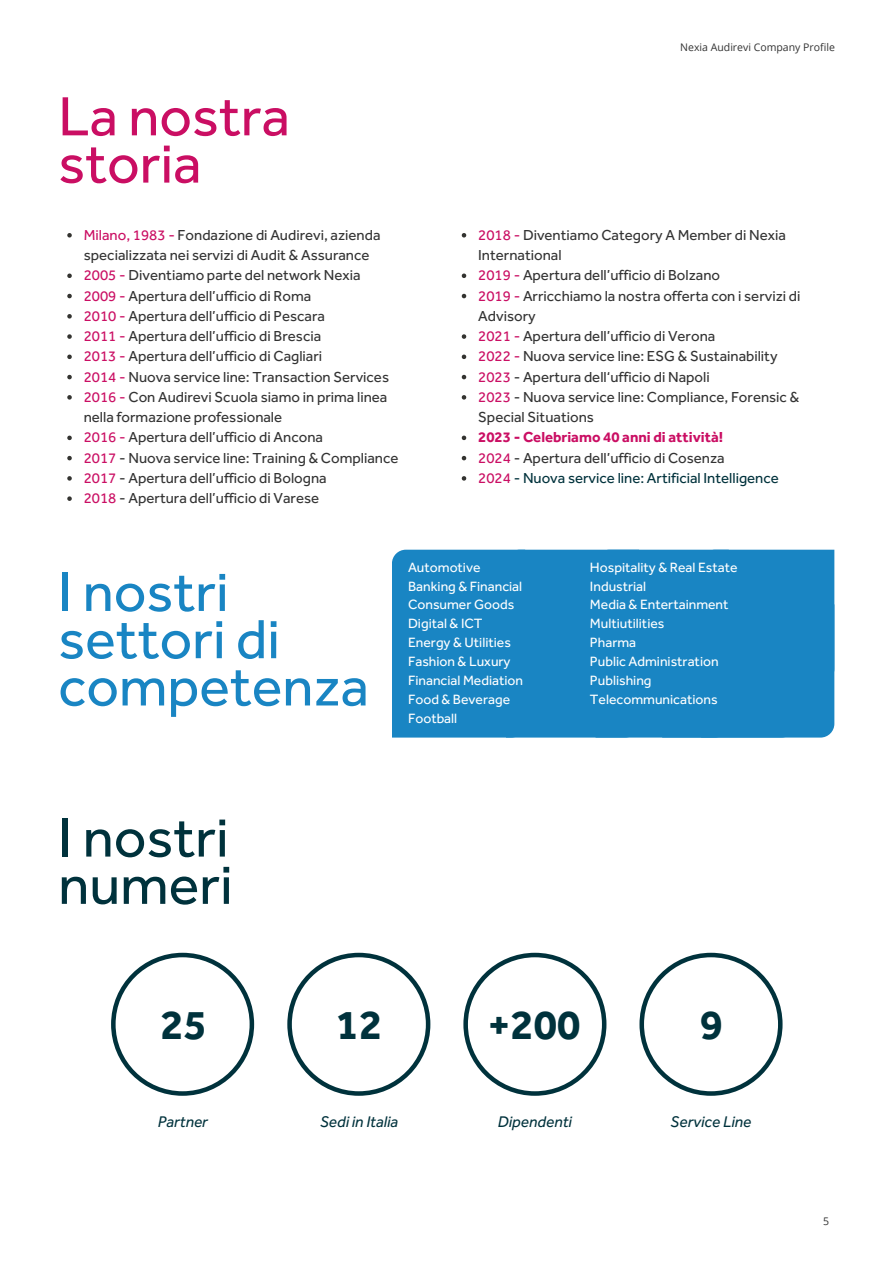
<style>
.page{position:relative;width:894px;height:1264px;background:#fff}
.page>*{position:absolute;margin:0;border:0;box-sizing:border-box;transform-origin:0 0}
.t1{font:57px/47.2px "Effra";color:#1985c3}
.t2{font:57px/47.2px "Effra";color:#ca0e63}
.t3{font:57px/47.2px "Effra";color:#00323c}
.t4{font:700 42.6px "Effra";color:#00323c}
.t5{font:italic 16.05px "Effra";color:#00323c}
.t6{font:15px/20.2px "Effra";color:#333}
.t7{font:15px "Effra";color:#00323c}
.t8{font:700 15px "Effra";color:#ca0e63}
.t9{font:13.95px/18.9px "Effra";color:#fff}
.t10{font:10.5px "Open Sans";color:#333}
.s1{color:#ca0e63}
</style>
<div class="page">
<svg style="left:67px;top:233px;width:5px;height:4px"></svg>
<svg style="left:67px;top:273px;width:5px;height:5px"></svg>
<svg style="left:67px;top:294px;width:5px;height:4px"></svg>
<svg style="left:67px;top:314px;width:5px;height:4px"></svg>
<svg style="left:67px;top:334px;width:5px;height:5px"></svg>
<svg style="left:67px;top:354px;width:5px;height:5px"></svg>
<svg style="left:67px;top:375px;width:5px;height:4px"></svg>
<svg style="left:67px;top:395px;width:5px;height:4px"></svg>
<svg style="left:67px;top:435px;width:5px;height:5px"></svg>
<svg style="left:67px;top:456px;width:5px;height:4px"></svg>
<svg style="left:67px;top:476px;width:5px;height:4px"></svg>
<svg style="left:67px;top:496px;width:5px;height:5px"></svg>
<svg style="left:461px;top:233px;width:5px;height:4px"></svg>
<svg style="left:461px;top:273px;width:5px;height:5px"></svg>
<svg style="left:461px;top:294px;width:5px;height:4px"></svg>
<svg style="left:461px;top:334px;width:5px;height:5px"></svg>
<svg style="left:461px;top:354px;width:5px;height:5px"></svg>
<svg style="left:461px;top:375px;width:5px;height:4px"></svg>
<svg style="left:461px;top:395px;width:5px;height:4px"></svg>
<svg style="left:461px;top:435px;width:5px;height:5px"></svg>
<svg style="left:461px;top:456px;width:5px;height:4px"></svg>
<svg style="left:461px;top:476px;width:5px;height:4px"></svg>
<div style="left:392px;top:549px;width:442px;height:188px;background:#1985c3"></div>
<svg style="left:111px;top:952px;width:143px;height:143px"></svg>
<svg style="left:287px;top:952px;width:143px;height:143px"></svg>
<svg style="left:463px;top:952px;width:143px;height:143px"></svg>
<svg style="left:639px;top:952px;width:143px;height:143px"></svg>
<h1 class="t2" style="left:58px;top:92px;width:233px">La nostra storia</h1>
<p class="t6" style="left:84px;top:224px;width:298px"><span class="s1">Milano, 1983 -</span> Fondazione di Audirevi, azienda specializzata nei servizi di Audit &amp; Assurance</p>
<p class="t6" style="left:84px;top:265px;width:278px"><span class="s1">2005 -</span> Diventiamo parte del network Nexia</p>
<p class="t6" style="left:84px;top:285px;width:229px"><span class="s1">2009 -</span> Apertura dell’ufficio di Roma</p>
<p class="t6" style="left:84px;top:305px;width:243px"><span class="s1">2010 -</span> Apertura dell’ufficio di Pescara</p>
<p class="t6" style="left:84px;top:326px;width:239px"><span class="s1">2011 -</span> Apertura dell’ufficio di Brescia</p>
<p class="t6" style="left:84px;top:346px;width:240px"><span class="s1">2013 -</span> Apertura dell’ufficio di Cagliari</p>
<p class="t6" style="left:84px;top:366px;width:307px"><span class="s1">2014 -</span> Nuova service line: Transaction Services</p>
<p class="t6" style="left:84px;top:386px;width:305px"><span class="s1">2016 -</span> Con Audirevi Scuola siamo in prima linea nella formazione professionale</p>
<p class="t6" style="left:84px;top:427px;width:241px"><span class="s1">2016 -</span> Apertura dell’ufficio di Ancona</p>
<p class="t6" style="left:84px;top:447px;width:316px"><span class="s1">2017</span> - Nuova service line: Training &amp; Compliance</p>
<p class="t6" style="left:84px;top:467px;width:244px"><span class="s1">2017</span> - Apertura dell’ufficio di Bologna</p>
<p class="t6" style="left:84px;top:488px;width:237px"><span class="s1">2018</span> - Apertura dell’ufficio di Varese</p>
<p class="t10" style="left:680px;top:39px;width:156px">Nexia Audirevi Company Profile</p>
<p class="t6" style="left:478px;top:224px;width:309px"><span class="s1">2018 -</span> Diventiamo Category A Member di Nexia<br>International</p>
<p class="t6" style="left:478px;top:265px;width:243px"><span class="s1">2019 -</span> Apertura dell’ufficio di Bolzano</p>
<p class="t6" style="left:478px;top:285px;width:323px"><span class="s1">2019 -</span> Arricchiamo la nostra offerta con i servizi di<br>Advisory</p>
<p class="t6" style="left:478px;top:326px;width:238px"><span class="s1">2021 -</span> Apertura dell’ufficio di Verona</p>
<p class="t6" style="left:478px;top:346px;width:301px"><span class="s1">2022 -</span> Nuova service line: ESG &amp; Sustainability</p>
<p class="t6" style="left:478px;top:366px;width:233px"><span class="s1">2023</span> - Apertura dell‘ufficio di Napoli</p>
<p class="t6" style="left:478px;top:386px;width:322px"><span class="s1">2023</span> - Nuova service line: Compliance, Forensic &amp;<br>Special Situations</p>
<p class="t8" style="left:478px;top:428px;width:246px">2023 - Celebriamo 40 anni di attività!</p>
<p class="t6" style="left:478px;top:447px;width:248px"><span class="s1">2024</span> - Apertura dell’ufficio di Cosenza</p>
<p class="t7" style="left:478px;top:468px;width:302px"><span class="s1">2024</span> - Nuova service line: Artificial Intelligence</p>
<h1 class="t1" style="left:58px;top:567px;width:312px">I nostri settori di competenza</h1>
<h3 class="t9" style="left:408px;top:557px;width:117px">Automotive<br>Banking &amp; Financial<br>Consumer Goods<br>Digital &amp; ICT<br>Energy &amp; Utilities<br>Fashion &amp; Luxury<br>Financial Mediation<br>Food &amp; Beverage<br>Football</h3>
<h3 class="t9" style="left:590px;top:557px;width:149px">Hospitality &amp; Real Estate<br>Industrial<br>Media &amp; Entertainment<br>Multiutilities<br>Pharma<br>Public Administration<br>Publishing<br>Telecommunications</h3>
<h1 class="t3" style="left:58px;top:813px;width:176px">I nostri numeri</h1>
<p class="t4" style="left:160px;top:998px;width:48px">25</p>
<p class="t4" style="left:336px;top:998px;width:48px">12</p>
<h3 class="t4" style="left:487px;top:998px;width:94px">+200</h3>
<p class="t4" style="left:699px;top:998px;width:25px">9</p>
<p class="t5" style="left:158px;top:1112px;width:51px">Partner</p>
<h3 class="t5" style="left:320px;top:1112px;width:80px">Sedi in Italia</h3>
<p class="t5" style="left:497px;top:1112px;width:76px">Dipendenti</p>
<h2 class="t5" style="left:670px;top:1112px;width:82px">Service Line</h2>
<h3 class="t10" style="left:822px;top:1214px;width:7px">5</h3>
</div>
